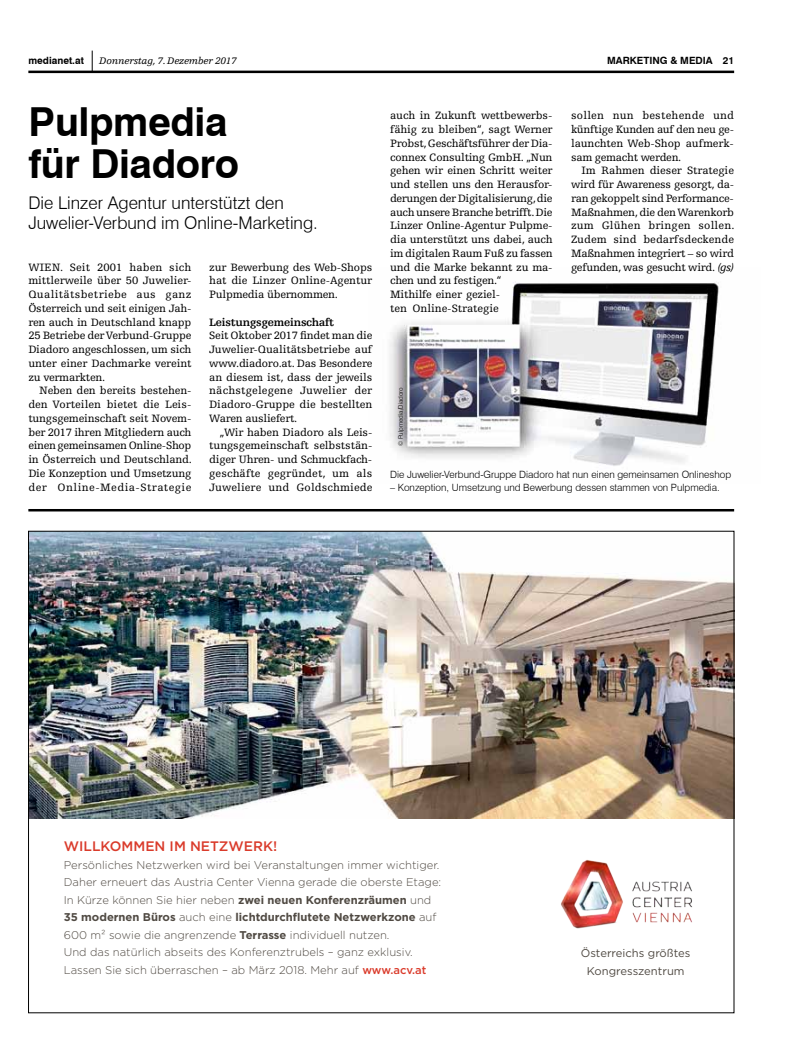
<style>
.page{position:relative;width:798px;height:1063px;background:#fff}
.page>*{position:absolute;margin:0;border:0;box-sizing:border-box;transform-origin:0 0}
.t1{font:700 40px/42.5px "Swiss 721 BT";letter-spacing:-.01em;color:#000}
.t2{font:300 17.5px/20px "Swiss 721 BT";color:#000}
.t3{font:500 13.75px "Gotham";color:#da3b2b}
.t4{font:11.25px/13.8px "Egyptienne FLT Std";letter-spacing:-.02em;color:#000;text-align:justify}
.t5{font:300 11.25px/17.5px "Gotham";color:#504a43}
.t6{font:11.25px/17.5px "Gotham";color:#504a43;text-align:center}
.t7{font:700 11.25px "Egyptienne FLT Std";letter-spacing:-.02em;color:#000}
.t8{font:300 10px "Swiss 721 BT";color:#000}
.t9{font:700 10px "Swiss 721 BT";color:#000}
.t10{font:italic 10px "Egyptienne FLT Std";letter-spacing:-.02em;color:#000}
.t11{font:300 6.25px "Swiss 721 BT";color:#000}
.s1{font-style:italic}
.s2{font-weight:700}
.s3{font-weight:500;color:#da3b2b}
</style>
<div class="page">
<svg style="left:92px;top:51px;width:1px;height:20px"></svg>
<hr style="left:28px;top:71px;width:705px;height:2px;background:#000">
<hr style="left:28px;top:509px;width:705px;height:2px;background:#000">
<img style="left:389px;top:281px;width:330px;height:185px">
<img style="left:561px;top:860px;width:131px;height:69px">
<img style="left:30px;top:533px;width:701px;height:285px">
<p class="t9" style="left:28px;top:55px;width:57px">medianet.at</p>
<p class="t10" style="left:99px;top:56px;width:139px">Donnerstag, 7. Dezember 2017</p>
<p class="t9" style="left:607px;top:55px;width:128px">marketing &amp; media 21</p>
<h1 class="t1" style="left:28px;top:100px;width:212px">Pulpmedia für Diadoro</h1>
<h2 class="t2" style="left:28px;top:193px;width:291px">Die Linzer Agentur unterstützt den<br>Juwelier-Verbund im Online-Marketing.</h2>
<p class="t4" style="left:28px;top:260px;width:165px">WIEN. Seit 2001 haben sich mittlerweile über 50 Juwelier-Qualitätsbetriebe aus ganz Österreich und seit einigen Jah&shy;ren auch in Deutschland knapp 25 Betriebe der Verbund-Gruppe Diadoro angeschlossen, um sich unter einer Dachmarke vereint zu vermarkten.</p>
<p class="t4" style="left:28px;top:384px;width:165px;text-indent:11px">Neben den bereits bestehen&shy;den Vorteilen bietet die Leis&shy;tungsgemeinschaft seit Novem&shy;ber 2017 ihren Mitgliedern auch einen gemeinsamen Online-Shop in Österreich und Deutschland.<br>Die Konzeption und Umsetzung der Online-Media-Strategie</p>
<p class="t4" style="left:209px;top:260px;width:165px">zur Bewerbung des Web-Shops hat die Linzer Online-Agentur Pulpmedia übernommen.</p>
<p class="t7" style="left:209px;top:316px;width:126px">Leistungsgemeinschaft</p>
<p class="t4" style="left:209px;top:329px;width:165px">Seit Oktober 2017 findet man die Juwelier-Qualitätsbetriebe auf www.diadoro.at. Das Besondere an diesem ist, dass der jeweils nächstgelegene Juwelier der Diadoro-Gruppe die bestellten Waren ausliefert.</p>
<p class="t4" style="left:209px;top:425px;width:165px;text-indent:11px">„Wir haben Diadoro als Leis&shy;tungsgemeinschaft selbststän&shy;diger Uhren- und Schmuckfach&shy;geschäfte gegründet, um als Juweliere und Goldschmiede</p>
<p class="t4" style="left:390px;top:109px;width:164px;text-align:left">auch in Zukunft wettbewerbs&shy;fähig zu bleiben“, sagt Werner<br>Probst, Geschäftsführer der Dia&shy;connex Consulting GmbH. „Nun gehen wir einen Schritt weiter und stellen uns den Herausfor&shy;derungen der Digitalisierung, die auch unsere Branche betrifft. Die<br>Linzer Online-Agentur Pulpme&shy;dia unterstützt uns dabei, auch im digitalen Raum Fuß zu fassen und die Marke bekannt zu ma&shy;chen und zu festigen.“<br>Mithilfe einer geziel-<br>ten Online-Strategie</p>
<p class="t4" style="left:570px;top:109px;width:164px">sollen nun bestehende und künftige Kunden auf den neu ge&shy;launchten Web-Shop aufmerk&shy;sam gemacht werden.</p>
<p class="t4" style="left:570px;top:164px;width:165px;text-indent:11px">Im Rahmen dieser Strategie wird für Awareness gesorgt, da&shy;ran gekoppelt sind Performance-Maßnahmen, die den Warenkorb zum Glühen bringen sollen.<br>Zudem sind bedarfsdeckende Maßnahmen integriert – so wird gefunden, was gesucht wird. <span class="s1">(gs)</span></p>
<p class="t11" style="left:397px;top:446px;width:61px;rotate:-90deg">© Pulpmedia/Diadoro</p>
<p class="t8" style="left:390px;top:468px;width:342px">Die Juwelier-Verbund-Gruppe Diadoro hat nun einen gemeinsamen Onlineshop</p>
<p class="t8" style="left:390px;top:481px;width:331px">– Konzeption, Umsetzung und Bewerbung dessen stammen von Pulpmedia.</p>
<p class="t3" style="left:64px;top:837px;width:215px">WILLKOMMEN IM NETZWERK!</p>
<p class="t5" style="left:64px;top:856px;width:379px">Persönliches Netzwerken wird bei Veranstaltungen immer wichtiger.<br>Daher erneuert das Austria Center Vienna gerade die oberste Etage:<br>In Kürze können Sie hier neben <span class="s2">zwei neuen Konferenzräumen</span> und <span class="s2">35 modernen Büros</span> auch eine <span class="s2">lichtdurchflutete Netzwerkzone</span> auf 600 m² sowie die angrenzende <span class="s2">Terrasse</span> individuell nutzen.<br>Und das natürlich abseits des Konferenztrubels – ganz exklusiv.<br>Lassen Sie sich überraschen – ab März 2018. Mehr auf <span class="s3">www.acv.at</span></p>
<p class="t6" style="left:580px;top:944px;width:111px">Österreichs größtes<br>Kongresszentrum</p>
</div>
